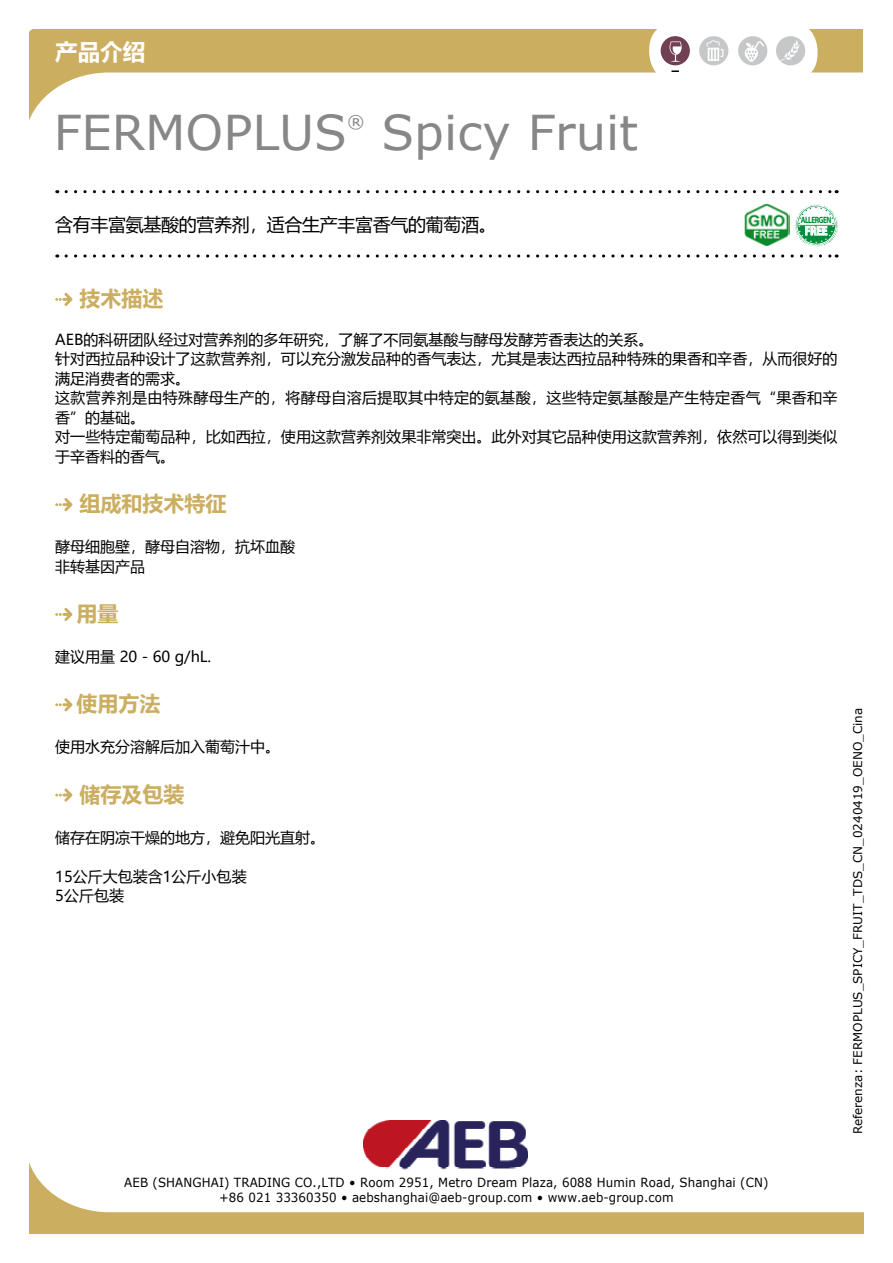
<style>
.page{position:relative;width:893px;height:1263px;background:#fff}
.page>*{position:absolute;margin:0;border:0;box-sizing:border-box;transform-origin:0 0}
.t1{font:48px "Verdana";color:#878787}
.t2{font:700 22.5px "Microsoft Ya Hei";color:#fff}
.t3{font:700 21px "Microsoft Ya Hei";color:#ccae61}
.t4{font:18px "Microsoft Ya Hei";letter-spacing:-.02em;color:#000}
.t5{font:17.55px "Verdana";color:#878787}
.t6{font:15px/19.5px "Microsoft Ya Hei";letter-spacing:.005em;color:#000}
.t7{font:700 12.9px "Myriad Pro";color:#fff;scale:.8 1}
.t8{font:12.6px/15.1px "Verdana";letter-spacing:.01em;color:#000;text-align:center;scale:.94 1}
.t9{font:12px "Verdana";color:#000}
.t10{font:700 9.15px "Myriad Pro";letter-spacing:-.075em;color:#008d36;scale:.8 1}
</style>
<div class="page">
<svg style="left:66px;top:190px;width:771px;height:3px"></svg>
<svg style="left:66px;top:254px;width:771px;height:4px"></svg>
<svg style="left:29px;top:30px;width:834px;height:91px"></svg>
<div style="left:649px;top:21px;width:167px;height:61px;background:#fff;border-radius:28px"></div>
<div style="left:650px;top:22px;width:167px;height:60px;background:#fff;border-radius:28px"></div>
<svg style="left:671px;top:70px;width:8px;height:2px"></svg>
<div style="left:776px;top:36px;width:29px;height:29px;background:#c6c7c8;border-radius:50%"></div>
<svg style="left:780px;top:40px;width:20px;height:21px"></svg>
<div style="left:738px;top:36px;width:29px;height:29px;background:#c6c7c8;border-radius:50%"></div>
<div style="left:661px;top:36px;width:29px;height:29px;background:#724053;border-radius:50%"></div>
<div style="left:699px;top:36px;width:29px;height:29px;background:#c6c7c8;border-radius:50%"></div>
<svg style="left:706px;top:40px;width:17px;height:21px"></svg>
<svg style="left:670px;top:41px;width:12px;height:21px"></svg>
<svg style="left:745px;top:41px;width:19px;height:21px"></svg>
<svg style="left:29px;top:1162px;width:835px;height:71px"></svg>
<img style="left:363px;top:1120px;width:165px;height:49px">
<svg style="left:55px;top:293px;width:17px;height:13px"></svg>
<svg style="left:55px;top:498px;width:17px;height:13px"></svg>
<svg style="left:55px;top:608px;width:17px;height:13px"></svg>
<svg style="left:55px;top:698px;width:17px;height:13px"></svg>
<svg style="left:55px;top:788px;width:17px;height:14px"></svg>
<img style="left:744px;top:203px;width:45px;height:43px">
<img style="left:789px;top:214px;width:1px;height:22px">
<img style="left:794px;top:204px;width:45px;height:43px">
<div style="left:797px;top:205px;width:39px;height:39px;border:1px solid #fff;border-radius:50%"></div>
<svg style="left:798px;top:206px;width:36px;height:37px"></svg>
<h2 class="t2" style="left:55px;top:36px;width:92px">产品介绍</h2>
<h1 class="t1" style="left:54px;top:100px;width:295px">FERMOPLUS</h1>
<p class="t5" style="left:347px;top:110px;width:19px">®</p>
<h1 class="t1" style="left:381px;top:100px;width:258px">Spicy Fruit</h1>
<p class="t4" style="left:55px;top:212px;width:443px">含有丰富氨基酸的营养剂，适合生产丰富香气的葡萄酒。</p>
<p class="t10" style="left:801px;top:214px;width:40px">ALLERGEN</p>
<p class="t7" style="left:805px;top:222px;width:30px">FREE</p>
<h3 class="t3" style="left:80px;top:284px;width:85px">技术描述</h3>
<p class="t6" style="left:55px;top:329px;width:784px">AEB的科研团队经过对营养剂的多年研究，了解了不同氨基酸与酵母发酵芳香表达的关系。<br>针对西拉品种设计了这款营养剂，可以充分激发品种的香气表达，尤其是表达西拉品种特殊的果香和辛香，从而很好的满足消费者的需求。<br>这款营养剂是由特殊酵母生产的，将酵母自溶后提取其中特定的氨基酸，这些特定氨基酸是产生特定香气“果香和辛香”的基础。<br>对一些特定葡萄品种，比如西拉，使用这款营养剂效果非常突出。此外对其它品种使用这款营养剂，依然可以得到类似于辛香料的香气。</p>
<h3 class="t3" style="left:80px;top:489px;width:149px">组成和技术特征</h3>
<p class="t6" style="left:55px;top:537px;width:242px">酵母细胞壁，酵母自溶物，抗坏血酸非转基因产品</p>
<h3 class="t3" style="left:77px;top:599px;width:43px">用量</h3>
<p class="t6" style="left:55px;top:646px;width:157px">建议用量 20 - 60 g/hL.</p>
<h3 class="t3" style="left:77px;top:689px;width:85px">使用方法</h3>
<p class="t6" style="left:55px;top:737px;width:227px">使用水充分溶解后加入葡萄汁中。</p>
<h3 class="t3" style="left:80px;top:779px;width:106px">储存及包装</h3>
<p class="t6" style="left:55px;top:827px;width:272px">储存在阴凉干燥的地方，避免阳光直射。</p>
<p class="t6" style="left:55px;top:866px;width:193px">15公斤大包装含1公斤小包装<br>5公斤包装</p>
<p class="t9" style="left:850px;top:1134px;width:428px;rotate:-90deg">Referenza: FERMOPLUS_SPICY_FRUIT_TDS_CN_0240419_OENO_Cina</p>
<p class="t8" style="left:124px;top:1175px;width:687px">AEB (SHANGHAI) TRADING CO.,LTD • Room 2951, Metro Dream Plaza, 6088 Humin Road, Shanghai (CN) +86 021 33360350 • aebshanghai@aeb-group.com • www.aeb-group.com</p>
</div>
